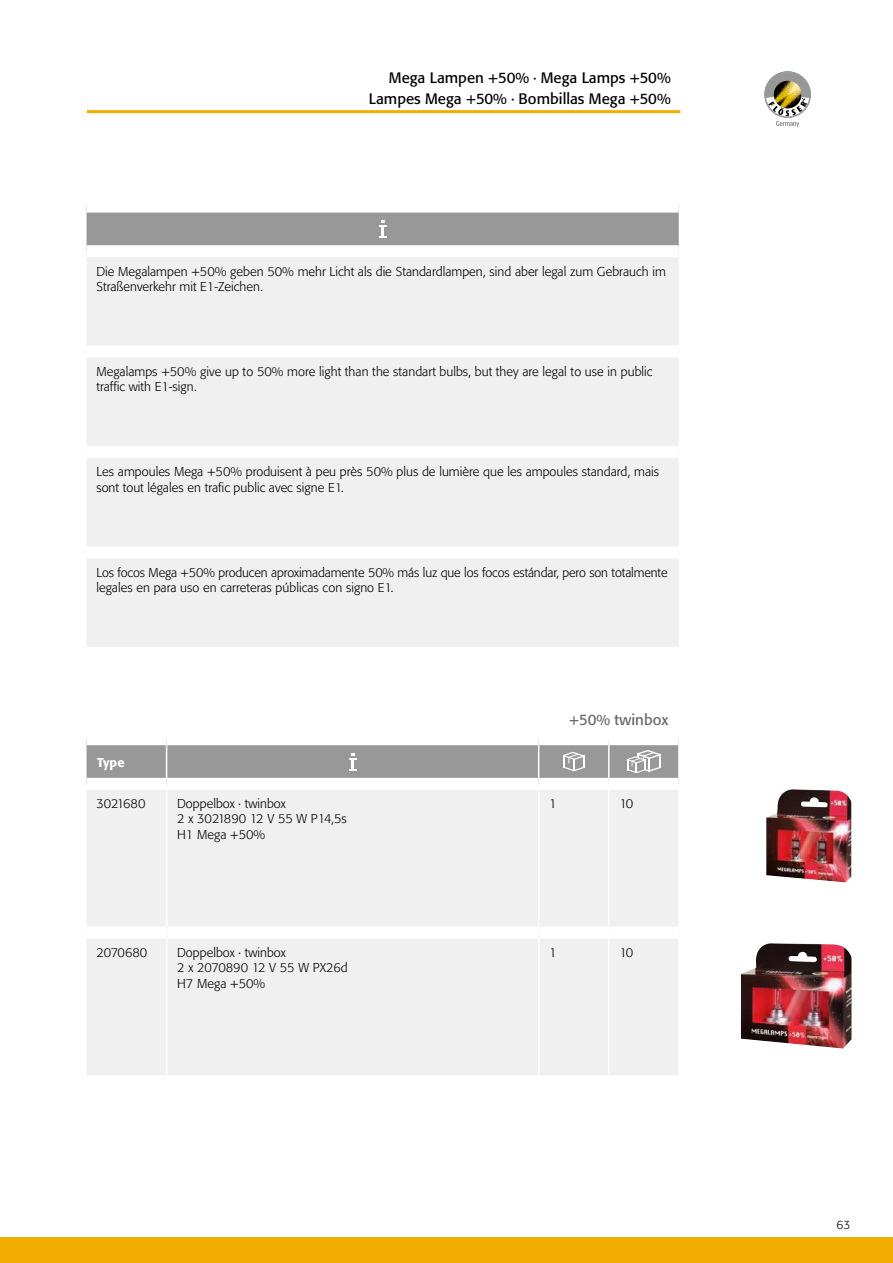
<style>
.page{position:relative;width:893px;height:1263px;background:#fff}
.page>*{position:absolute;margin:0;border:0;box-sizing:border-box;transform-origin:0 0}
.t1{font:15px/21px "Formata BQ";color:#000;text-align:right}
.t2{font:15px "Formata BQ";color:#676767}
.t3{font:300 12.75px/15.3px "Formata BQ";color:#000}
.t4{font:500 12.75px "Formata BQ";color:#fff}
.t5{font:300 12px "Formata BQ";color:#000}
</style>
<div class="page">
<hr style="left:87px;top:110px;width:593px;height:3px;background:#f1ae00">
<div style="left:0;top:1238px;width:893px;height:25px;background:#f1ae00"></div>
<div style="left:86px;top:207px;width:593px;height:44px;background:#989898"></div>
<div style="left:87px;top:257px;width:592px;height:390px;background:#f0f0f0"></div>
<div style="left:87px;top:201px;width:592px;height:12px;background:#fff"></div>
<div style="left:87px;top:245px;width:592px;height:12px;background:#fff"></div>
<hr style="left:85px;top:207px;width:2px;height:44px;background:#fff">
<div style="left:87px;top:346px;width:592px;height:12px;background:#fff"></div>
<div style="left:87px;top:446px;width:592px;height:12px;background:#fff"></div>
<div style="left:87px;top:546px;width:592px;height:12px;background:#fff"></div>
<svg style="left:379px;top:220px;width:7px;height:18px"></svg>
<div style="left:87px;top:790px;width:591px;height:285px;background:#f0f0f0"></div>
<hr style="left:538px;top:790px;width:1px;height:137px;background:#fff">
<hr style="left:608px;top:790px;width:2px;height:137px;background:#fff">
<hr style="left:608px;top:939px;width:2px;height:136px;background:#fff">
<div style="left:87px;top:927px;width:79px;height:12px;background:#fff"></div>
<div style="left:167px;top:927px;width:372px;height:12px;background:#fff"></div>
<div style="left:539px;top:927px;width:70px;height:12px;background:#fff"></div>
<div style="left:609px;top:927px;width:69px;height:12px;background:#fff"></div>
<hr style="left:166px;top:790px;width:1px;height:143px;background:#fff">
<hr style="left:166px;top:933px;width:1px;height:142px;background:#fff">
<hr style="left:538px;top:939px;width:1px;height:136px;background:#fff">
<svg style="left:86px;top:739px;width:593px;height:45px"></svg>
<img style="left:741px;top:943px;width:110px;height:105px">
<img style="left:766px;top:789px;width:85px;height:93px">
<svg style="left:765px;top:72px;width:45px;height:55px"></svg>
<img style="left:774px;top:81px;width:27px;height:27px;border-radius:14px">
<p class="t1" style="left:369px;top:67px;width:303px">Mega Lampen +50% · Mega Lamps +50%<br>Lampes Mega +50% · Bombillas Mega +50%</p>
<p class="t3" style="left:96px;top:264px;width:571px">Die Megalampen +50% geben 50% mehr Licht als die Standardlampen, sind aber legal zum Gebrauch im<br>Straßenverkehr mit E1-Zeichen.</p>
<p class="t3" style="left:96px;top:364px;width:558px">Megalamps +50% give up to 50% more light than the standart bulbs, but they are legal to use in public traffic with E1-sign.</p>
<p class="t3" style="left:96px;top:464px;width:564px">Les ampoules Mega +50% produisent à peu près 50% plus de lumière que les ampoules standard, mais sont tout légales en trafic public avec signe E1.</p>
<p class="t3" style="left:96px;top:565px;width:573px">Los focos Mega +50% producen aproximadamente 50% más luz que los focos estándar, pero son totalmente legales en para uso en carreteras públicas con signo E1.</p>
<p class="t2" style="left:569px;top:710px;width:101px">+50% twinbox</p>
<p class="t4" style="left:97px;top:754px;width:29px">Type</p>
<p class="t3" style="left:96px;top:796px;width:51px">3021680</p>
<p class="t3" style="left:177px;top:796px;width:171px">Doppelbox · twinbox<br>2 x 3021890 12 V 55 W P14,5s<br>H1 Mega +50%</p>
<p class="t3" style="left:549px;top:796px;width:9px">1</p>
<p class="t3" style="left:619px;top:796px;width:15px">10</p>
<p class="t3" style="left:96px;top:945px;width:52px">2070680</p>
<p class="t3" style="left:177px;top:945px;width:172px">Doppelbox · twinbox<br>2 x 2070890 12 V 55 W PX26d<br>H7 Mega +50%</p>
<p class="t3" style="left:549px;top:945px;width:9px">1</p>
<p class="t3" style="left:619px;top:945px;width:15px">10</p>
<p class="t5" style="left:836px;top:1218px;width:15px">63</p>
</div>
